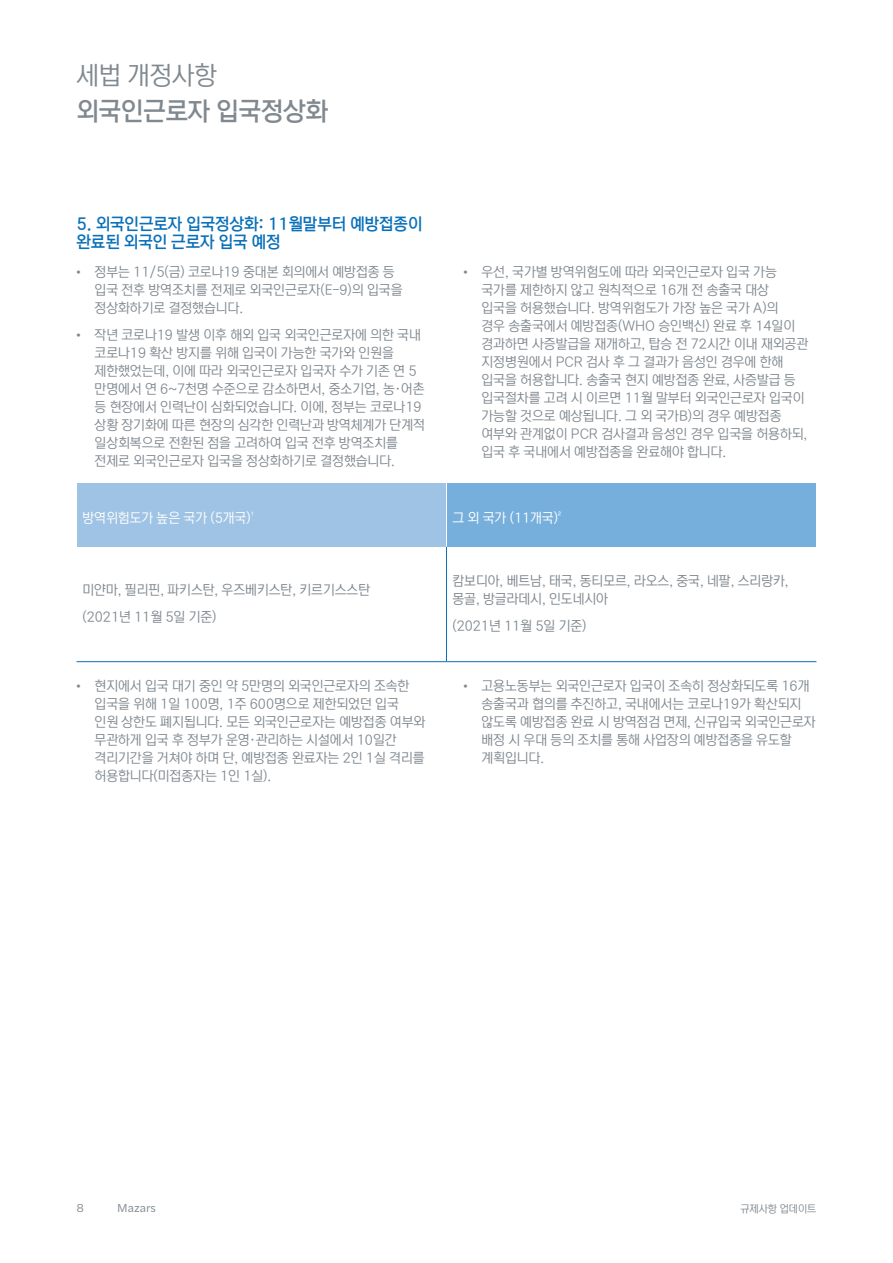
<style>
.page{position:relative;width:893px;height:1263px;background:#fff}
.page>*{position:absolute;margin:0;border:0;box-sizing:border-box;transform-origin:0 0}
.Page_title{font:500 25.5px "NEXON Lv 2 Gothic";color:#808990}
.Page_title-2{font:25.5px "NEXON Lv 2 Gothic";color:#808990}
.Body_text{font:500 16.5px/18px "NEXON Lv 2 Gothic";color:#0970b9}
.t1{font:13.5px/18px "NEXON Lv 2 Gothic";color:#808990}
.Body_text-2{font:13.5px/18px "NEXON Lv 2 Gothic OTF Regular";color:#808990}
.Tab-Header{font:13.5px "NEXON Lv 2 Gothic OTF Regular";color:#fff}
.Footer_text{font:12px "Halyard Text";color:#808990}
.Footer_text-2{font:10.5px "NEXON Lv 2 Gothic";color:#808990}
.s1{font-family:"Myriad Pro";font-size:15px}
</style>
<div class="page">
<div style="left:77px;top:483px;width:369px;height:64px;background:#9fc3e4"></div>
<div style="left:446px;top:483px;width:370px;height:64px;background:#77afdc"></div>
<hr style="left:446px;top:483px;width:1px;height:64px;background:#fff">
<hr style="left:446px;top:547px;width:1px;height:114px;background:#0970b9">
<hr style="left:77px;top:661px;width:369px;height:1px;background:#0970b9">
<hr style="left:446px;top:661px;width:370px;height:1px;background:#0970b9">
<p class="Page_title-2" style="left:77px;top:62px;width:142px">세법 개정사항</p>
<p class="Page_title" style="left:77px;top:98px;width:253px">외국인근로자 입국정상화</p>
<p class="Body_text" style="left:77px;top:215px;width:347px">5. 외국인근로자 입국정상화: 11월말부터 예방접종이 완료된 외국인 근로자 입국 예정</p>
<p class="t1" style="left:95px;top:263px;width:309px;text-indent:-18px"><span class="s1">•</span> 정부는 11/5(금) 코로나19 중대본 회의에서 예방접종 등 입국 전후 방역조치를 전제로 외국인근로자(E-9)의 입국을 정상화하기로 결정했습니다.</p>
<p class="t1" style="left:95px;top:326px;width:332px;text-indent:-18px"><span class="s1">•</span> 작년 코로나19 발생 이후 해외 입국 외국인근로자에 의한 국내 코로나19 확산 방지를 위해 입국이 가능한 국가와 인원을 제한했었는데, 이에 따라 외국인근로자 입국자 수가 기존 연 5 만명에서 연 6~7천명 수준으로 감소하면서, 중소기업, 농·어촌 등 현장에서 인력난이 심화되었습니다. 이에, 정부는 코로나19 상황 장기화에 따른 현장의 심각한 인력난과 방역체계가 단계적 일상회복으로 전환된 점을 고려하여 입국 전후 방역조치를 전제로 외국인근로자 입국을 정상화하기로 결정했습니다.</p>
<p class="t1" style="left:481px;top:263px;width:328px;text-indent:-18px"><span class="s1">•</span> 우선, 국가별 방역위험도에 따라 외국인근로자 입국 가능 국가를 제한하지 않고 원칙적으로 16개 전 송출국 대상<br>입국을 허용했습니다. 방역위험도가 가장 높은 국가 A)의<br>경우 송출국에서 예방접종(WHO 승인백신) 완료 후 14일이 경과하면 사증발급을 재개하고, 탑승 전 72시간 이내 재외공관 지정병원에서 PCR 검사 후 그 결과가 음성인 경우에 한해 입국을 허용합니다. 송출국 현지 예방접종 완료, 사증발급 등 입국절차를 고려 시 이르면 11월 말부터 외국인근로자 입국이 가능할 것으로 예상됩니다. 그 외 국가B)의 경우 예방접종 여부와 관계없이 PCR 검사결과 음성인 경우 입국을 허용하되, 입국 후 국내에서 예방접종을 완료해야 합니다.</p>
<p class="Tab-Header" style="left:83px;top:511px;width:176px">방역위험도가 높은 국가 (5개국)¹</p>
<p class="Tab-Header" style="left:452px;top:511px;width:113px">그 외 국가 (11개국)²</p>
<p class="Body_text-2" style="left:83px;top:581px;width:289px">미얀마, 필리핀, 파키스탄, 우즈베키스탄, 키르기스스탄</p>
<p class="Body_text-2" style="left:83px;top:608px;width:136px">(2021년 11월 5일 기준)</p>
<p class="Body_text-2" style="left:452px;top:572px;width:338px">캄보디아, 베트남, 태국, 동티모르, 라오스, 중국, 네팔, 스리랑카, 몽골, 방글라데시, 인도네시아</p>
<p class="Body_text-2" style="left:452px;top:617px;width:136px">(2021년 11월 5일 기준)</p>
<p class="t1" style="left:95px;top:677px;width:332px;text-indent:-18px"><span class="s1">•</span> 현지에서 입국 대기 중인 약 5만명의 외국인근로자의 조속한 입국을 위해 1일 100명, 1주 600명으로 제한되었던 입국 인원 상한도 폐지됩니다. 모든 외국인근로자는 예방접종 여부와 무관하게 입국 후 정부가 운영·관리하는 시설에서 10일간 격리기간을 거쳐야 하며 단, 예방접종 완료자는 2인 1실 격리를 허용합니다(미접종자는 1인 1실).</p>
<p class="t1" style="left:481px;top:677px;width:336px;text-indent:-18px"><span class="s1">•</span> 고용노동부는 외국인근로자 입국이 조속히 정상화되도록 16개 송출국과 협의를 추진하고, 국내에서는 코로나19가 확산되지 않도록 예방접종 완료 시 방역점검 면제, 신규입국 외국인근로자 배정 시 우대 등의 조치를 통해 사업장의 예방접종을 유도할 계획입니다.</p>
<p class="Footer_text" style="left:77px;top:1199px;width:9px">8</p>
<p class="Footer_text" style="left:117px;top:1199px;width:40px">Mazars</p>
<p class="Footer_text-2" style="left:740px;top:1203px;width:78px">규제사항 업데이트</p>
</div>
